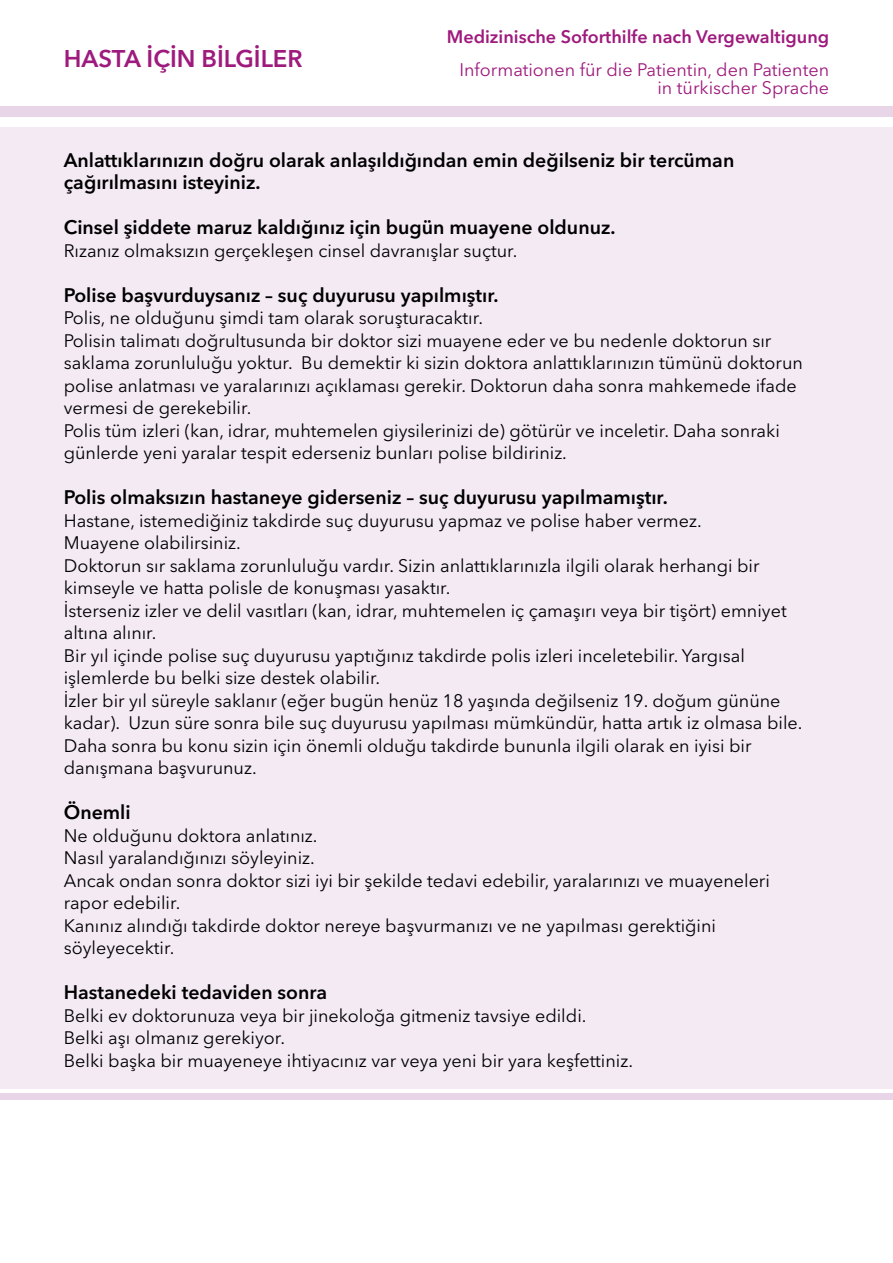
<style>
.page{position:relative;width:893px;height:1263px;background:#fff}
.page>*{position:absolute;margin:0;border:0;box-sizing:border-box;transform-origin:0 0}
.t1{font:600 24px "Avenir Next LT Pro";color:#9e1a7d}
.t2{font:600 19.5px/22.5px "Avenir Next LT Pro";color:#000}
.t3{font:18px/22.5px "Avenir Next LT Pro";color:#000}
.t4{font:18px/18px "Avenir Next LT Pro";color:#9e1a7d;text-align:right}
.t5{font:600 18px "Avenir Next LT Pro";color:#9e1a7d}
</style>
<div class="page">
<div style="left:0;top:128px;width:893px;height:961px;background:#f4eaf4"></div>
<div style="left:0;top:106px;width:893px;height:11px;background:#e9d5e8"></div>
<div style="left:0;top:1093px;width:893px;height:6px;background:#e9d5e8"></div>
<h1 class="t1" style="left:64px;top:44px;width:240px">HASTA İÇİN BİLGİLER</h1>
<p class="t5" style="left:447px;top:26px;width:384px">Medizinische Soforthilfe nach Vergewaltigung</p>
<p class="t4" style="left:459px;top:61px;width:371px">Informationen für die Patientin, den Patienten in türkischer Sprache</p>
<p class="t2" style="left:64px;top:148px;width:672px">Anlattıklarınızın doğru olarak anlaşıldığından emin değilseniz bir tercüman çağırılmasını isteyiniz.</p>
<p class="t2" style="left:64px;top:216px;width:553px">Cinsel şiddete maruz kaldığınız için bugün muayene oldunuz.</p>
<p class="t3" style="left:64px;top:239px;width:455px">Rızanız olmaksızın gerçekleşen cinsel davranışlar suçtur.</p>
<p class="t2" style="left:64px;top:283px;width:436px">Polise başvurduysanız – suç duyurusu yapılmıştır.</p>
<p class="t3" style="left:64px;top:306px;width:741px">Polis, ne olduğunu şimdi tam olarak soruşturacaktır.<br>Polisin talimatı doğrultusunda bir doktor sizi muayene eder ve bu nedenle doktorun sır saklama zorunluluğu yoktur. Bu demektir ki sizin doktora anlattıklarınızın tümünü doktorun polise anlatması ve yaralarınızı açıklaması gerekir. Doktorun daha sonra mahkemede ifade vermesi de gerekebilir.<br>Polis tüm izleri (kan, idrar, muhtemelen giysilerinizi de) götürür ve inceletir. Daha sonraki günlerde yeni yaralar tespit ederseniz bunları polise bildiriniz.</p>
<p class="t2" style="left:64px;top:486px;width:605px">Polis olmaksızın hastaneye giderseniz – suç duyurusu yapılmamıştır.</p>
<p class="t3" style="left:64px;top:509px;width:740px">Hastane, istemediğiniz takdirde suç duyurusu yapmaz ve polise haber vermez.<br>Muayene olabilirsiniz.<br>Doktorun sır saklama zorunluluğu vardır. Sizin anlattıklarınızla ilgili olarak herhangi bir kimseyle ve hatta polisle de konuşması yasaktır.<br>İsterseniz izler ve delil vasıtları (kan, idrar, muhtemelen iç çamaşırı veya bir tişört) emniyet altına alınır.<br>Bir yıl içinde polise suç duyurusu yaptığınız takdirde polis izleri inceletebilir. Yargısal işlemlerde bu belki size destek olabilir.<br>İzler bir yıl süreyle saklanır (eğer bugün henüz 18 yaşında değilseniz 19. doğum gününe kadar). Uzun süre sonra bile suç duyurusu yapılması mümkündür, hatta artık iz olmasa bile.<br>Daha sonra bu konu sizin için önemli olduğu takdirde bununla ilgili olarak en iyisi bir danışmana başvurunuz.</p>
<p class="t2" style="left:64px;top:801px;width:68px">Önemli</p>
<p class="t3" style="left:64px;top:824px;width:708px">Ne olduğunu doktora anlatınız.<br>Nasıl yaralandığınızı söyleyiniz.<br>Ancak ondan sonra doktor sizi iyi bir şekilde tedavi edebilir, yaralarınızı ve muayeneleri rapor edebilir.<br>Kanınız alındığı takdirde doktor nereye başvurmanızı ve ne yapılması gerektiğini söyleyecektir.</p>
<p class="t2" style="left:64px;top:981px;width:265px">Hastanedeki tedaviden sonra</p>
<p class="t3" style="left:64px;top:1004px;width:571px">Belki ev doktorunuza veya bir jinekoloğa gitmeniz tavsiye edildi.<br>Belki aşı olmanız gerekiyor.<br>Belki başka bir muayeneye ihtiyacınız var veya yeni bir yara keşfettiniz.</p>
</div>
